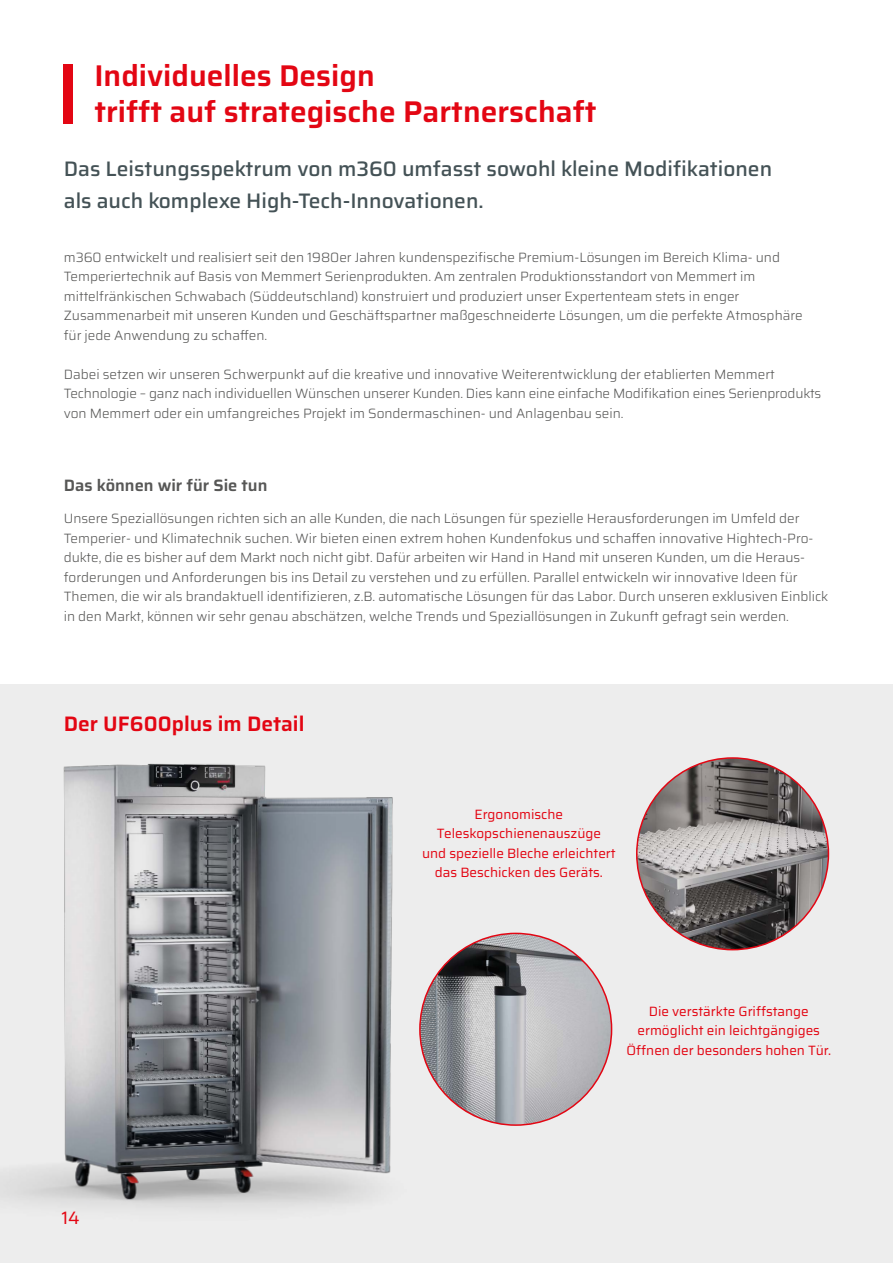
<style>
.page{position:relative;width:893px;height:1263px;background:#fff}
.page>*{position:absolute;margin:0;border:0;box-sizing:border-box;transform-origin:0 0}
.t1{font:600 30px/36px "Saira";color:#e30613}
.t2{font:500 21px/31.5px "Saira";color:#445256}
.t3{font:600 21px "Saira";color:#e30613}
.t4{font:18px "Saira";color:#e30613}
.t5{font:600 16.5px "Saira";color:#575756}
.t6{font:300 13.5px/19.5px "Saira";color:#575756}
.t7{font:13.5px/19.5px "Saira";color:#e30613;text-align:center}
</style>
<div class="page">
<div style="left:0;top:685px;width:893px;height:578px;background:#ededed"></div>
<div style="left:64px;top:64px;width:9px;height:59px;background:#e30613"></div>
<img style="left:0;top:763px;width:393px;height:446px">
<img style="left:420px;top:933px;width:192px;height:192px;border-radius:96px">
<img style="left:637px;top:758px;width:191px;height:192px;border-radius:96px">
<h1 class="t1" style="left:94px;top:57px;width:504px">Individuelles Design<br>trifft auf strategische Partnerschaft</h1>
<h2 class="t2" style="left:64px;top:152px;width:710px">Das Leistungsspektrum von m360 umfasst sowohl kleine Modifikationen als auch komplexe High-Tech-Innovationen.</h2>
<p class="t6" style="left:64px;top:247px;width:740px">m360 entwickelt und realisiert seit den 1980er Jahren kundenspezifische Premium-Lösungen im Bereich Klima- und Temperiertechnik auf Basis von Memmert Serienprodukten. Am zentralen Produktionsstandort von Memmert im mittelfränkischen Schwabach (Süddeutschland) konstruiert und produziert unser Expertenteam stets in enger Zusammenarbeit mit unseren Kunden und Geschäftspartner maßgeschneiderte Lösungen, um die perfekte Atmosphäre für jede Anwendung zu schaffen.</p>
<p class="t6" style="left:64px;top:364px;width:759px">Dabei setzen wir unseren Schwerpunkt auf die kreative und innovative Weiterentwicklung der etablierten Memmert<br>Technologie – ganz nach individuellen Wünschen unserer Kunden. Dies kann eine einfache Modifikation eines Serienprodukts von Memmert oder ein umfangreiches Projekt im Sondermaschinen- und Anlagenbau sein.</p>
<p class="t5" style="left:64px;top:472px;width:205px">Das können wir für Sie tun</p>
<p class="t6" style="left:64px;top:508px;width:766px">Unsere Speziallösungen richten sich an alle Kunden, die nach Lösungen für spezielle Herausforderungen im Umfeld der Temperier- und Klimatechnik suchen. Wir bieten einen extrem hohen Kundenfokus und schaffen innovative Hightech-Pro&shy;dukte, die es bisher auf dem Markt noch nicht gibt. Dafür arbeiten wir Hand in Hand mit unseren Kunden, um die Heraus&shy;forderungen und Anforderungen bis ins Detail zu verstehen und zu erfüllen. Parallel entwickeln wir innovative Ideen für Themen, die wir als brandaktuell identifizieren, z.B. automatische Lösungen für das Labor. Durch unseren exklusiven Einblick in den Markt, können wir sehr genau abschätzen, welche Trends und Speziallösungen in Zukunft gefragt sein werden.</p>
<h2 class="t3" style="left:64px;top:707px;width:242px">Der UF600plus im Detail</h2>
<h3 class="t4" style="left:61px;top:1204px;width:20px">14</h3>
<p class="t7" style="left:422px;top:804px;width:195px">Ergonomische<br>Teleskopschienenauszüge<br>und spezielle Bleche erleichtert das Beschicken des Geräts.</p>
<p class="t7" style="left:626px;top:1001px;width:206px">Die verstärkte Griffstange ermöglicht ein leichtgängiges<br>Öffnen der besonders hohen Tür.</p>
</div>
